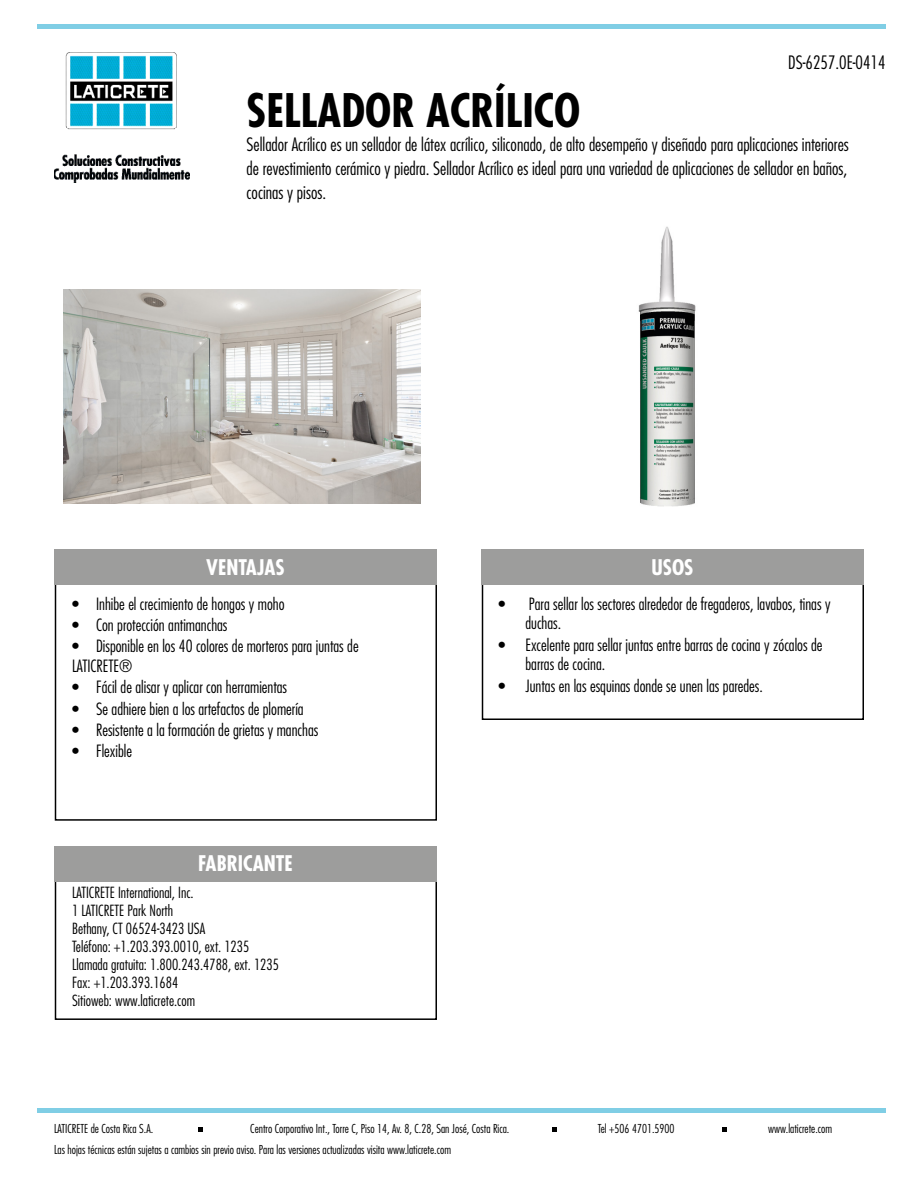
<style>
.page{position:relative;width:918px;height:1188px;background:#fff}
.page>*{position:absolute;margin:0;border:0;box-sizing:border-box;transform-origin:0 0}
.t1{font:700 condensed 45px "Futura Std";color:#000}
.t2{font:700 condensed 21px "Futura Std";color:#fff}
.t3{font:300 condensed 18px/24px "Futura Std";color:#000;text-align:justify}
.t4{font:300 condensed 16.5px/19.8px "Futura Std";color:#000}
.t5{font:300 condensed 15px/18px "Futura Std";color:#000}
.t6{font:300 condensed 12px "Futura Std";color:#000}
</style>
<div class="page">
<div style="left:37px;top:24px;width:849px;height:5px;background:#80cee5"></div>
<div style="left:37px;top:1108px;width:849px;height:5px;background:#80cee5"></div>
<svg style="left:198px;top:1127px;width:5px;height:5px"></svg>
<svg style="left:552px;top:1127px;width:5px;height:5px"></svg>
<svg style="left:723px;top:1127px;width:4px;height:5px"></svg>
<img style="left:54px;top:53px;width:135px;height:129px">
<div style="left:55px;top:578px;width:382px;height:243px;border:2px solid #000"></div>
<div style="left:55px;top:549px;width:382px;height:36px;background:#9d9d9c"></div>
<div style="left:482px;top:578px;width:382px;height:142px;border:2px solid #000"></div>
<div style="left:482px;top:549px;width:382px;height:36px;background:#9d9d9c"></div>
<div style="left:55px;top:874px;width:382px;height:146px;border:2px solid #000"></div>
<div style="left:55px;top:846px;width:382px;height:36px;background:#9d9d9c"></div>
<img style="left:63px;top:289px;width:358px;height:215px">
<img style="left:638px;top:226px;width:58px;height:281px">
<p class="t3" style="left:788px;top:50px;width:99px">DS-6257.0E-0414</p>
<h1 class="t1" style="left:247px;top:83px;width:335px">SELLADOR ACRÍLICO</h1>
<p class="t3" style="left:247px;top:132px;width:604px">Sellador Acrílico es un sellador de látex acrílico, siliconado, de alto desempeño y diseñado para aplicaciones interiores de revestimiento cerámico y piedra. Sellador Acrílico es ideal para una variedad de aplicaciones de sellador en baños, cocinas y pisos.</p>
<p class="t2" style="left:206px;top:554px;width:80px">VENTAJAS</p>
<p class="t2" style="left:651px;top:554px;width:44px">USOS</p>
<p class="t4" style="left:72px;top:594px;width:214px">• Inhibe el crecimiento de hongos y moho</p>
<p class="t4" style="left:72px;top:615px;width:157px">• Con protección antimanchas</p>
<p class="t4" style="left:72px;top:636px;width:288px">• Disponible en los 40 colores de morteros para juntas de<br>LATICRETE®</p>
<p class="t4" style="left:72px;top:677px;width:217px">• Fácil de alisar y aplicar con herramientas</p>
<p class="t4" style="left:72px;top:699px;width:233px">• Se adhiere bien a los artefactos de plomería</p>
<p class="t4" style="left:72px;top:720px;width:248px">• Resistente a la formación de grietas y manchas</p>
<p class="t4" style="left:72px;top:741px;width:61px">• Flexible</p>
<p class="t4" style="left:526px;top:594px;width:306px;text-indent:-27px">• Para sellar los sectores alrededor de fregaderos, lavabos, tinas y duchas.</p>
<p class="t4" style="left:526px;top:635px;width:298px;text-indent:-27px">• Excelente para sellar juntas entre barras de cocina y zócalos de barras de cocina.</p>
<p class="t4" style="left:499px;top:676px;width:266px">• Juntas en las esquinas donde se unen las paredes.</p>
<p class="t2" style="left:198px;top:850px;width:96px">FABRICANTE</p>
<p class="t5" style="left:72px;top:883px;width:208px">LATICRETE International, Inc.<br>1 LATICRETE Park North<br>Bethany, CT 06524-3423 USA<br>Teléfono: +1.203.393.0010, ext. 1235<br>Llamada gratuita: 1.800.243.4788, ext. 1235<br>Fax: +1.203.393.1684<br>Sitioweb: www.laticrete.com</p>
<p class="t6" style="left:54px;top:1122px;width:101px">LATICRETE de Costa Rica S.A.</p>
<p class="t6" style="left:250px;top:1122px;width:261px">Centro Corporativo Int., Torre C, Piso 14, Av. 8, C.28, San José, Costa Rica.</p>
<p class="t6" style="left:598px;top:1122px;width:78px">Tel +506 4701.5900</p>
<p class="t6" style="left:768px;top:1122px;width:65px">www.laticrete.com</p>
<p class="t6" style="left:54px;top:1143px;width:399px">Las hojas técnicas están sujetas a cambios sin previo aviso. Para las versiones actualizadas visita www.laticrete.com</p>
</div>
